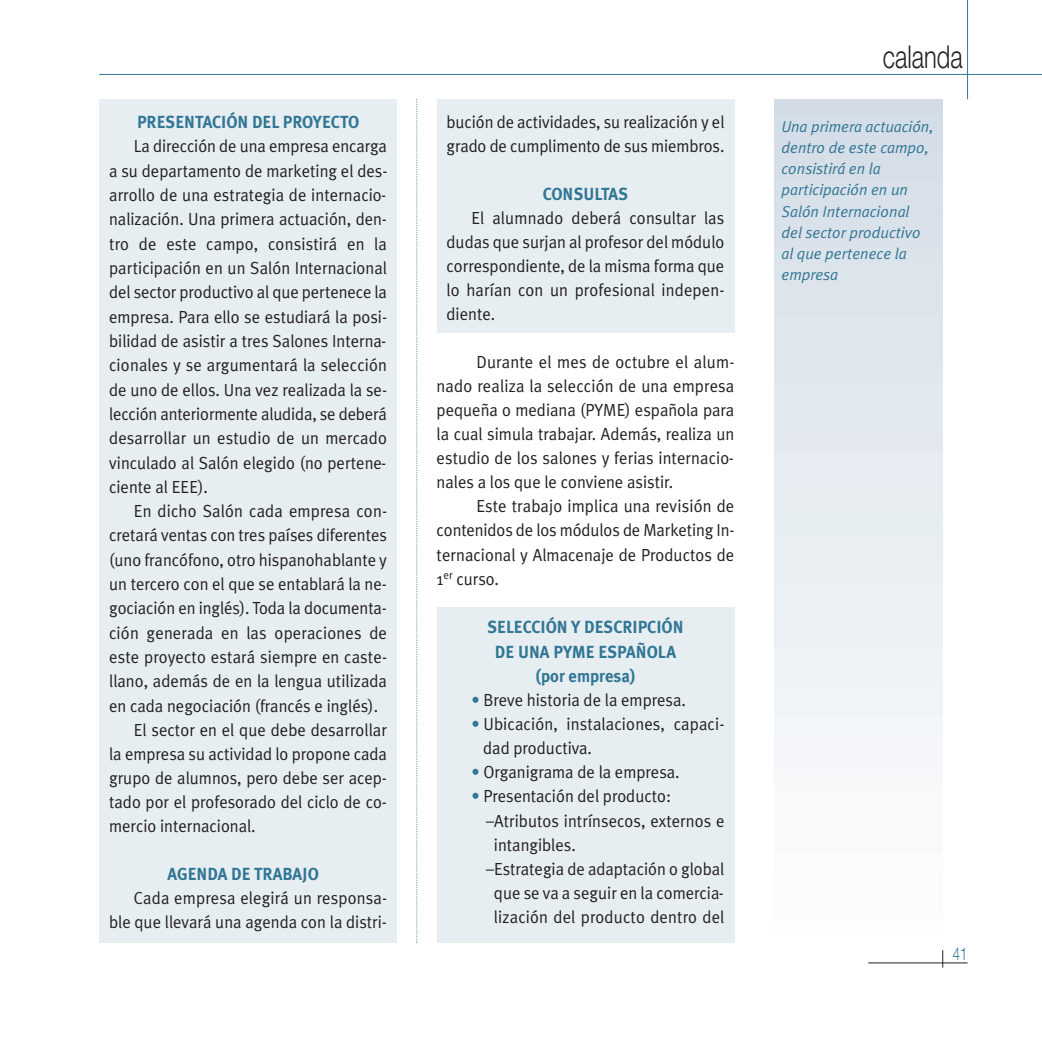
<style>
.page{position:relative;width:1042px;height:1042px;background:#fff}
.page>*{position:absolute;margin:0;border:0;box-sizing:border-box;transform-origin:0 0}
.t1{font:300 31.5px "Helvetica Neue";color:#231f20;scale:.75 1}
.t2{font:17.5px/24.3px "Meta Plus Normal";color:#231f20;text-align:justify;scale:.95 1}
.t3{font:700 17.5px/24.2px "Meta Plus";color:#317694;text-align:center;scale:.95 1}
.t4{font:300 17.5px "Helvetica Neue";color:#317694;scale:.75 1}
.t5{font:italic 15.75px/21px "Meta Plus Normal";color:#317694}
.s1{color:#317694}
</style>
<div class="page">
<hr style="left:99px;top:74px;width:943px;height:1px;background:#317694">
<hr style="left:967px;top:0;width:1px;height:99px;background:#317694">
<hr style="left:868px;top:962px;width:99px;height:1px;background:#231f20">
<svg style="left:942px;top:950px;width:1px;height:17px"></svg>
<div style="left:774px;top:99px;width:169px;height:844px;background:linear-gradient(to bottom,#d3dce6,#fdfefe)"></div>
<div style="left:437px;top:100px;width:297px;height:233px;background:#e7eef2"></div>
<div style="left:99px;top:99px;width:298px;height:844px;background:#e7eef2"></div>
<div style="left:437px;top:607px;width:297px;height:336px;background:#e7eef2"></div>
<svg style="left:416px;top:99px;width:1px;height:844px"></svg>
<p class="t3" style="left:137px;top:111px;width:235px">PRESENTACIÓN DEL PROYECTO</p>
<p class="t2" style="left:109px;top:135px;width:294px;text-indent:25px">La dirección de una empresa encarga a su departamento de marketing el des&shy;arrollo de una estrategia de internacio&shy;nalización. Una primera actuación, den&shy;tro de este campo, consistirá en la participación en un Salón Internacional del sector productivo al que pertenece la empresa. Para ello se estudiará la posi&shy;bilidad de asistir a tres Salones Interna&shy;cionales y se argumentará la selección de uno de ellos. Una vez realizada la se&shy;lección anteriormente aludida, se deberá desarrollar un estudio de un mercado vinculado al Salón elegido (no pertene&shy;ciente al EEE).</p>
<p class="t2" style="left:134px;top:500px;width:268px">En dicho Salón cada empresa con-</p>
<p class="t2" style="left:109px;top:524px;width:294px">cretará ventas con tres países diferentes</p>
<p class="t2" style="left:109px;top:549px;width:294px">(uno francófono, otro hispanohablante y</p>
<p class="t2" style="left:109px;top:573px;width:294px">un tercero con el que se entablará la ne-</p>
<p class="t2" style="left:109px;top:597px;width:294px">gociación en inglés). Toda la documenta-</p>
<p class="t2" style="left:109px;top:622px;width:294px">ción generada en las operaciones de</p>
<p class="t2" style="left:109px;top:646px;width:294px">este proyecto estará siempre en caste-</p>
<p class="t2" style="left:109px;top:670px;width:294px">llano, además de en la lengua utilizada</p>
<p class="t2" style="left:109px;top:695px;width:285px">en cada negociación (francés e inglés).</p>
<p class="t2" style="left:134px;top:719px;width:268px">El sector en el que debe desarrollar</p>
<p class="t2" style="left:109px;top:743px;width:294px">la empresa su actividad lo propone cada</p>
<p class="t2" style="left:109px;top:767px;width:294px">grupo de alumnos, pero debe ser acep-</p>
<p class="t2" style="left:109px;top:791px;width:294px">tado por el profesorado del ciclo de co-</p>
<p class="t2" style="left:109px;top:815px;width:156px">mercio internacional.</p>
<p class="t3" style="left:167px;top:863px;width:161px">AGENDA DE TRABAJO</p>
<p class="t2" style="left:109px;top:887px;width:294px;text-align:right">Cada empresa elegirá un responsa&shy;ble que llevará una agenda con la distri-</p>
<p class="t2" style="left:446px;top:111px;width:294px">bución de actividades, su realización y el grado de cumplimento de sus miembros.</p>
<p class="t3" style="left:543px;top:183px;width:92px">CONSULTAS</p>
<p class="t2" style="left:446px;top:207px;width:294px;text-indent:25px">El alumnado deberá consultar las dudas que surjan al profesor del módulo correspondiente, de la misma forma que lo harían con un profesional indepen&shy;diente.</p>
<p class="t2" style="left:437px;top:351px;width:315px;text-indent:40px">Durante el mes de octubre el alum&shy;nado realiza la selección de una empresa pequeña o mediana (PYME) española para la cual simula trabajar. Además, realiza un estudio de los salones y ferias internacio&shy;nales a los que le conviene asistir.</p>
<p class="t2" style="left:437px;top:495px;width:315px;text-indent:40px">Este trabajo implica una revisión de contenidos de los módulos de Marketing In&shy;ternacional y Almacenaje de Productos de 1<sup>er</sup> curso.</p>
<p class="t3" style="left:487px;top:616px;width:208px">SELECCIÓN Y DESCRIPCIÓN<br>DE UNA PYME ESPAÑOLA (por empresa)</p>
<p class="t2" style="left:471px;top:689px;width:227px"><span class="s1">•</span> Breve historia de la empresa.</p>
<p class="t2" style="left:483px;top:713px;width:255px;text-indent:-12px"><span class="s1">•</span> Ubicación, instalaciones, capaci&shy;dad productiva.</p>
<p class="t2" style="left:471px;top:761px;width:221px"><span class="s1">•</span> Organigrama de la empresa.</p>
<p class="t2" style="left:471px;top:785px;width:212px"><span class="s1">•</span> Presentación del producto:</p>
<p class="t2" style="left:486px;top:810px;width:252px">–Atributos intrínsecos, externos e</p>
<p class="t2" style="left:494px;top:834px;width:88px">intangibles.</p>
<p class="t2" style="left:486px;top:858px;width:252px">–Estrategia de adaptación o global</p>
<p class="t2" style="left:494px;top:882px;width:243px">que se va a seguir en la comercia-</p>
<p class="t2" style="left:494px;top:906px;width:244px">lización del producto dentro del</p>
<h1 class="t1" style="left:883px;top:45px;width:108px">calanda</h1>
<p class="t5" style="left:781px;top:118px;width:154px">Una primera actuación, dentro de este campo, consistirá en la participación en un<br>Salón Internacional del sector productivo al que pertenece la empresa</p>
<p class="t4" style="left:953px;top:947px;width:21px">41</p>
</div>
